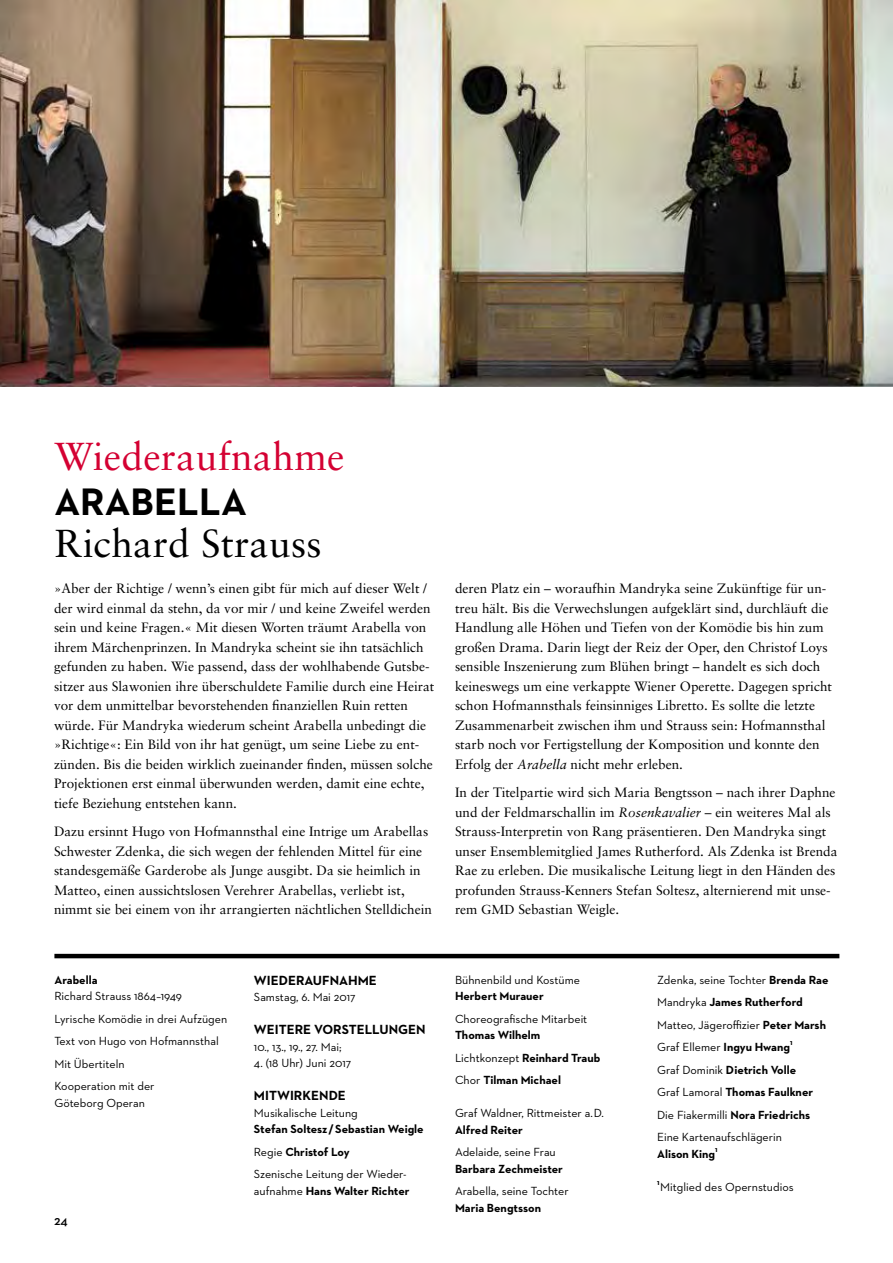
<style>
.page{position:relative;width:893px;height:1263px;background:#fff}
.page>*{position:absolute;margin:0;border:0;box-sizing:border-box;transform-origin:0 0}
.t1{font:39px "Sabon";letter-spacing:.005em;color:#d40032}
.t2{font:39px "Sabon";letter-spacing:.005em;color:#000}
.t3{font:700 39px "Neutraface 2 Text";color:#000}
.t4{font:13.5px/19.5px "Sabon";color:#000}
.t5{font:700 13.5px "Neutraface 2 Text";color:#000}
.t6{font:600 13.5px "Neutraface 2 Text";color:#000}
.t7{font:12px/22.5px "Neutraface 2 Text";color:#000}
.t8{font:700 12px/22.5px "Neutraface 2 Text";color:#000}
.t9{font:700 7.5px "Neutraface 2 Text";color:#000}
.s1{font-style:italic}
.s2{font-size:13.05px}
.s3{font-weight:400}
.s4{font-weight:700}
</style>
<div class="page">
<hr style="left:54px;top:954px;width:785px;height:4px;background:#000">
<img style="left:0;top:0;width:893px;height:387px">
<h1 class="t1" style="left:54px;top:433px;width:291px">Wiederaufnahme</h1>
<h1 class="t3" style="left:54px;top:476px;width:194px">ARABELLA</h1>
<h1 class="t2" style="left:54px;top:520px;width:269px">Richard Strauss</h1>
<p class="t4" style="left:54px;top:579px;width:382px">»Aber der Richtige / wenn’s einen gibt für mich auf dieser Welt / der wird einmal da stehn, da vor mir / und keine Zweifel werden sein und keine Fragen.« Mit diesen Worten träumt Arabella von ihrem Märchenprinzen. In Mandryka scheint sie ihn tatsächlich gefunden zu haben. Wie passend, dass der wohlhabende Gutsbe&shy;sitzer aus Slawonien ihre überschuldete Familie durch eine Heirat vor dem unmittelbar bevorstehenden finanziellen Ruin retten würde. Für Mandryka wiederum scheint Arabella unbedingt die »Richtige«: Ein Bild von ihr hat genügt, um seine Liebe zu ent&shy;zünden. Bis die beiden wirklich zueinander finden, müssen solche Projektionen erst einmal überwunden werden, damit eine echte, tiefe Beziehung entstehen kann.</p>
<p class="t4" style="left:54px;top:822px;width:380px">Dazu ersinnt Hugo von Hofmannsthal eine Intrige um Arabellas Schwester Zdenka, die sich wegen der fehlenden Mittel für eine standesgemäße Garderobe als Junge ausgibt. Da sie heimlich in Matteo, einen aussichtslosen Verehrer Arabellas, verliebt ist, nimmt sie bei einem von ihr arrangierten nächtlichen Stelldichein</p>
<p class="t4" style="left:455px;top:579px;width:379px">deren Platz ein – woraufhin Mandryka seine Zukünftige für un&shy;treu hält. Bis die Verwechslungen aufgeklärt sind, durchläuft die Handlung alle Höhen und Tiefen von der Komödie bis hin zum großen Drama. Darin liegt der Reiz der Oper, den Christof Loys sensible Inszenierung zum Blühen bringt – handelt es sich doch keineswegs um eine verkappte Wiener Operette. Dagegen spricht schon Hofmannsthals feinsinniges Libretto. Es sollte die letzte Zusammenarbeit zwischen ihm und Strauss sein: Hofmannsthal starb noch vor Fertigstellung der Komposition und konnte den Erfolg der <span class="s1">Arabella</span> nicht mehr erleben.</p>
<p class="t4" style="left:455px;top:783px;width:384px">In der Titelpartie wird sich Maria Bengtsson – nach ihrer Daphne und der Feldmarschallin im <span class="s1">Rosenkavalier</span> – ein weiteres Mal als Strauss-Interpretin von Rang präsentieren. Den Mandryka singt unser Ensemblemitglied James Rutherford. Als Zdenka ist Brenda Rae zu erleben. Die musikalische Leitung liegt in den Händen des profunden Strauss-Kenners Stefan Soltesz, alternierend mit unse&shy;rem <span class="s2">GMD</span> Sebastian Weigle.</p>
<p class="t8" style="left:54px;top:968px;width:45px">Arabella</p>
<p class="t7" style="left:54px;top:984px;width:174px">Richard Strauss 1864–1949<br>Lyrische Komödie in drei Aufzügen<br>Text von Hugo von Hofmannsthal<br>Mit Übertiteln<br>Kooperation mit der</p>
<p class="t7" style="left:54px;top:1091px;width:92px">Göteborg Operan</p>
<p class="t6" style="left:54px;top:1211px;width:15px">24</p>
<p class="t5" style="left:254px;top:971px;width:124px">WIEDERAUFNAHME</p>
<p class="t7" style="left:254px;top:986px;width:103px">Samstag, 6. Mai 2017</p>
<p class="t5" style="left:254px;top:1021px;width:173px">WEITERE VORSTELLUNGEN</p>
<p class="t7" style="left:254px;top:1035px;width:89px">10., 13., 19., 27. Mai;</p>
<p class="t7" style="left:254px;top:1052px;width:99px">4. (18 Uhr) Juni 2017</p>
<p class="t5" style="left:254px;top:1087px;width:93px">MITWIRKENDE</p>
<p class="t7" style="left:254px;top:1101px;width:105px">Musikalische Leitung</p>
<p class="t8" style="left:254px;top:1118px;width:171px">Stefan Soltesz / Sebastian Weigle<br><span class="s3">Regie</span> Christof Loy<br><span class="s3">Szenische Leitung der Wieder-</span></p>
<p class="t8" style="left:254px;top:1179px;width:157px"><span class="s3">aufnahme</span> Hans Walter Richter</p>
<p class="t7" style="left:455px;top:968px;width:126px">Bühnenbild und Kostüme</p>
<p class="t8" style="left:455px;top:985px;width:90px">Herbert Murauer</p>
<p class="t7" style="left:455px;top:1007px;width:134px">Choreografische Mitarbeit</p>
<p class="t8" style="left:455px;top:1024px;width:147px">Thomas Wilhelm<br><span class="s3">Lichtkonzept</span> Reinhard Traub<br><span class="s3">Chor</span> Tilman Michael</p>
<p class="t7" style="left:455px;top:1101px;width:150px">Graf Waldner, Rittmeister a.D.</p>
<p class="t8" style="left:455px;top:1118px;width:69px">Alfred Reiter</p>
<p class="t7" style="left:455px;top:1140px;width:102px">Adelaide, seine Frau</p>
<p class="t8" style="left:455px;top:1157px;width:110px">Barbara Zechmeister</p>
<p class="t7" style="left:455px;top:1179px;width:115px">Arabella, seine Tochter</p>
<p class="t8" style="left:455px;top:1196px;width:88px">Maria Bengtsson</p>
<p class="t7" style="left:657px;top:968px;width:173px">Zdenka, seine Tochter <span class="s4">Brenda Rae<br></span>Mandryka <span class="s4">James Rutherford<br></span>Matteo, Jägeroffizier <span class="s4">Peter Marsh<br></span>Graf Ellemer <span class="s4">Ingyu Hwang</span></p>
<p class="t9" style="left:790px;top:1038px;width:4px">1</p>
<p class="t7" style="left:657px;top:1058px;width:157px">Graf Dominik <span class="s4">Dietrich Volle<br></span>Graf Lamoral <span class="s4">Thomas Faulkner<br></span>Die Fiakermilli <span class="s4">Nora Friedrichs<br></span>Eine Kartenaufschlägerin</p>
<p class="t8" style="left:657px;top:1142px;width:60px">Alison King</p>
<p class="t9" style="left:715px;top:1144px;width:4px">1</p>
<p class="t9" style="left:657px;top:1177px;width:4px">1</p>
<p class="t7" style="left:660px;top:1175px;width:135px">Mitglied des Opernstudios</p>
</div>
